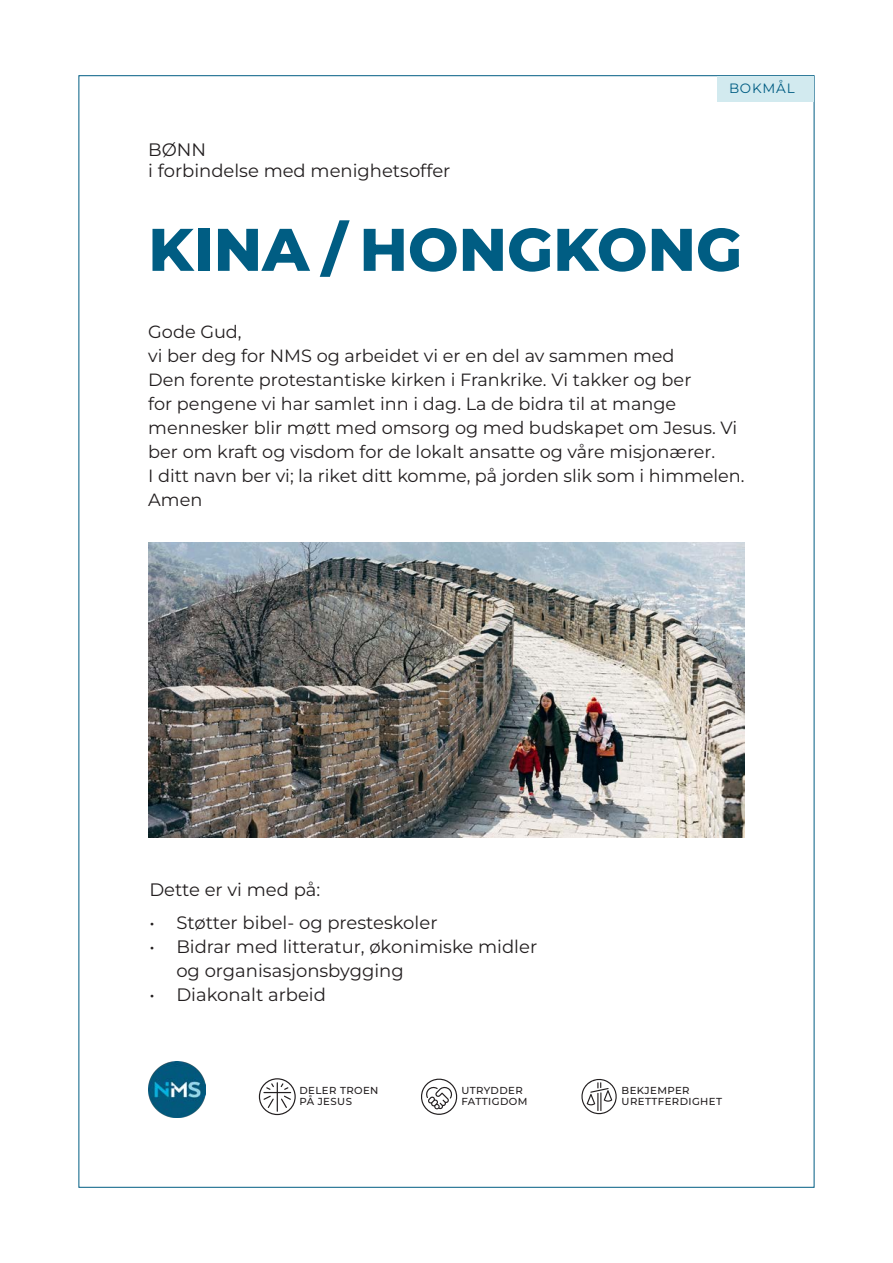
<style>
.page{position:relative;width:893px;height:1263px;background:#fff}
.page>*{position:absolute;margin:0;border:0;box-sizing:border-box;transform-origin:0 0}
.t1{font:800 60px "Montserrat";color:#005d83}
.t2{font:18px/24px "Montserrat";color:#231f20}
.t3{font:17.7px/24px "Montserrat";color:#231f20}
.t4{font:13.5px "Montserrat";letter-spacing:.06em;color:#005d83}
.t5{font:500 10.2px/10.5px "Montserrat";letter-spacing:.04em;color:#231f20}
</style>
<div class="page">
<img style="left:148px;top:542px;width:597px;height:296px">
<svg style="left:259px;top:1078px;width:37px;height:37px"></svg>
<svg style="left:421px;top:1078px;width:37px;height:37px"></svg>
<svg style="left:581px;top:1078px;width:36px;height:36px"></svg>
<img style="left:148px;top:1061px;width:57px;height:57px">
<div style="left:717px;top:76px;width:97px;height:25px;background:#d2eaef"></div>
<p class="t4" style="left:729px;top:80px;width:67px">BOKMÅL</p>
<p class="t2" style="left:148px;top:137px;width:59px">BØNN</p>
<p class="t2" style="left:148px;top:158px;width:304px">i forbindelse med menighetsoffer</p>
<p class="t1" style="left:148px;top:210px;width:595px">KINA / HONGKONG</p>
<p class="t3" style="left:148px;top:319px;width:95px">Gode Gud,</p>
<p class="t3" style="left:148px;top:343px;width:591px">vi ber deg for NMS og arbeidet vi er en del av sammen med<br>Den forente protestantiske kirken i Frankrike. Vi takker og ber<br>for pengene vi har samlet inn i dag. La de bidra til at mange mennesker blir møtt med omsorg og med budskapet om Jesus. Vi ber om kraft og visdom for de lokalt ansatte og våre misjonærer.</p>
<p class="t3" style="left:148px;top:463px;width:598px">I ditt navn ber vi; la riket ditt komme, på jorden slik som i himmelen.</p>
<p class="t3" style="left:148px;top:487px;width:56px">Amen</p>
<p class="t2" style="left:149px;top:877px;width:172px">Dette er vi med på:</p>
<p class="t2" style="left:149px;top:910px;width:290px">• Støtter bibel- og presteskoler</p>
<p class="t2" style="left:176px;top:934px;width:362px;text-indent:-27px">• Bidrar med litteratur, økonimiske midler og organisasjonsbygging</p>
<p class="t2" style="left:149px;top:982px;width:178px">• Diakonalt arbeid</p>
<p class="t5" style="left:299px;top:1085px;width:81px">DELER TROEN</p>
<p class="t5" style="left:299px;top:1095px;width:54px">PÅ JESUS</p>
<p class="t5" style="left:461px;top:1085px;width:68px">UTRYDDER<br>FATTIGDOM</p>
<p class="t5" style="left:622px;top:1085px;width:70px">BEKJEMPER</p>
<p class="t5" style="left:622px;top:1095px;width:102px">URETTFERDIGHET</p>
</div>
